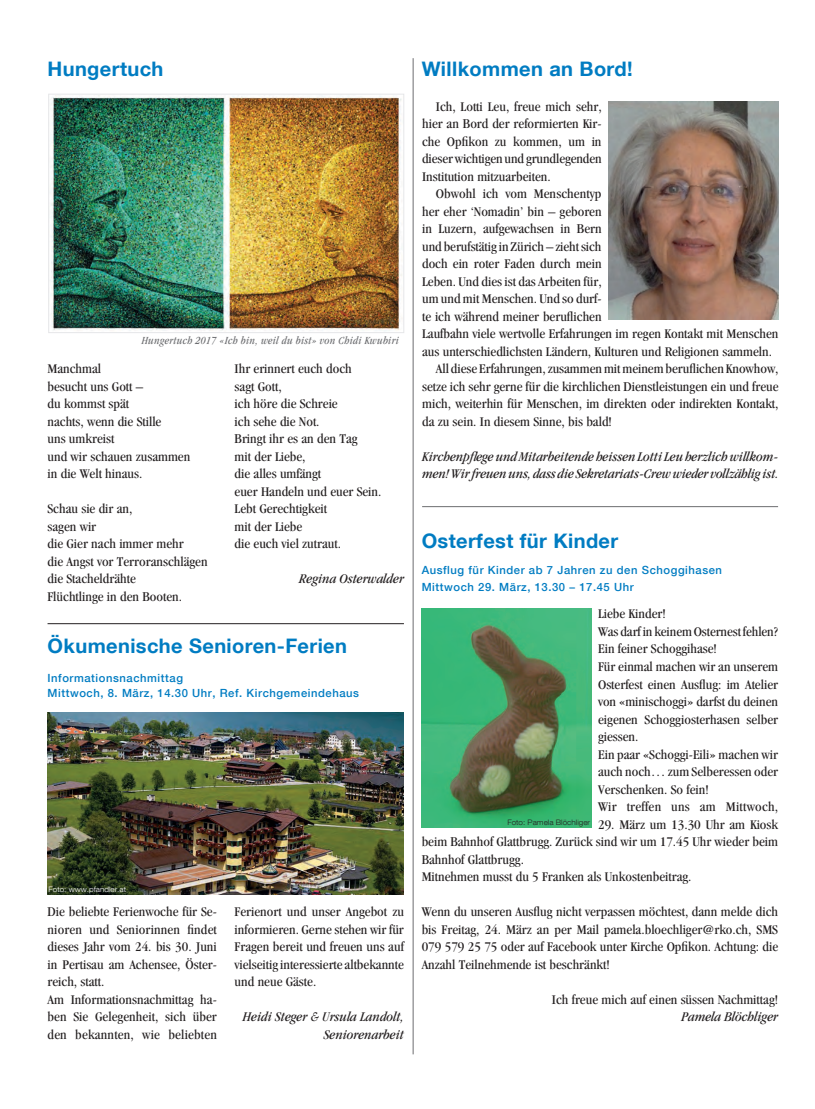
<style>
.page{position:relative;width:815px;height:1109px;background:#fff}
.page>*{position:absolute;margin:0;border:0;box-sizing:border-box;transform-origin:0 0}
.Zwischentitel_16Pt{font:700 20px "Helvetica Neue LT Com";letter-spacing:.02em;color:#007cc2}
.Fliesstext_ohne_E{font:condensed 13.75px/17.5px "Garamond";color:#231f20;text-align:justify;scale:1.08 1}
.Fliesstext{font:condensed 13.75px/17.5px "Garamond";color:#231f20;text-align:justify;scale:1.08 1}
.Fliesstext_ohne_E-2{font:italic condensed 13.75px/17.5px "Garamond";color:#231f20;scale:1.08 1}
.Kalender_Datum{font:500 11.25px/17.5px "Helvetica Neue LT Com";letter-spacing:.05em;color:#007cc2}
.Bildlegenden{font:italic condensed 11.25px "Garamond";letter-spacing:.025em;color:#6c6d70}
.t1{font:300 7.5px "Helvetica Neue LT Com";color:#231f20;scale:1.08 1}
.Bildnachweis{font:300 7.5px "Helvetica Neue LT Com";color:#fff;scale:1.08 1}
</style>
<div class="page">
<img style="left:50px;top:96px;width:352px;height:235px">
<div style="left:48px;top:94px;width:356px;height:239px;border:1px solid #e6e7e9"></div>
<hr style="left:412px;top:58px;width:1px;height:996px;background:#6c6d70">
<img style="left:608px;top:101px;width:169px;height:218px">
<img style="left:421px;top:609px;width:170px;height:218px">
<hr style="left:422px;top:506px;width:355px;height:1px;background:#6c6d70">
<hr style="left:48px;top:623px;width:356px;height:1px;background:#231f20">
<img style="left:48px;top:712px;width:356px;height:182px">
<p class="Zwischentitel_16Pt" style="left:48px;top:56px;width:117px">Hungertuch</p>
<p class="Zwischentitel_16Pt" style="left:421px;top:56px;width:212px">Willkommen an Bord!</p>
<p class="Bildlegenden" style="left:142px;top:334px;width:258px">Hungertuch 2017 «Ich bin, weil du bist» von Chidi Kwubiri</p>
<p class="Fliesstext_ohne_E" style="left:48px;top:360px;width:51px">Manchmal</p>
<p class="Fliesstext_ohne_E" style="left:48px;top:377px;width:90px">besucht uns Gott –</p>
<p class="Fliesstext_ohne_E" style="left:48px;top:395px;width:77px">du kommst spät</p>
<p class="Fliesstext_ohne_E" style="left:48px;top:412px;width:107px">nachts, wenn die Stille</p>
<p class="Fliesstext_ohne_E" style="left:48px;top:430px;width:63px">uns umkreist</p>
<p class="Fliesstext_ohne_E" style="left:48px;top:447px;width:134px">und wir schauen zusammen</p>
<p class="Fliesstext_ohne_E" style="left:48px;top:465px;width:89px">in die Welt hinaus.</p>
<p class="Fliesstext_ohne_E" style="left:48px;top:500px;width:80px">Schau sie dir an,</p>
<p class="Fliesstext_ohne_E" style="left:48px;top:517px;width:47px">sagen wir</p>
<p class="Fliesstext_ohne_E" style="left:48px;top:535px;width:128px">die Gier nach immer mehr</p>
<p class="Fliesstext_ohne_E" style="left:48px;top:552px;width:150px">die Angst vor Terroranschlägen</p>
<p class="Fliesstext_ohne_E" style="left:48px;top:570px;width:83px">die Stacheldrähte</p>
<p class="Fliesstext_ohne_E" style="left:48px;top:587px;width:126px">Flüchtlinge in den Booten.</p>
<p class="Fliesstext_ohne_E" style="left:234px;top:360px;width:110px">Ihr erinnert euch doch</p>
<p class="Fliesstext_ohne_E" style="left:234px;top:377px;width:45px">sagt Gott,</p>
<p class="Fliesstext_ohne_E" style="left:234px;top:395px;width:97px">ich höre die Schreie</p>
<p class="Fliesstext_ohne_E" style="left:234px;top:412px;width:80px">ich sehe die Not.</p>
<p class="Fliesstext_ohne_E" style="left:234px;top:430px;width:115px">Bringt ihr es an den Tag</p>
<p class="Fliesstext_ohne_E" style="left:234px;top:447px;width:67px">mit der Liebe,</p>
<p class="Fliesstext_ohne_E" style="left:234px;top:465px;width:82px">die alles umfängt</p>
<p class="Fliesstext_ohne_E" style="left:234px;top:482px;width:137px">euer Handeln und euer Sein.</p>
<p class="Fliesstext_ohne_E" style="left:234px;top:500px;width:87px">Lebt Gerechtigkeit</p>
<p class="Fliesstext_ohne_E" style="left:234px;top:517px;width:64px">mit der Liebe</p>
<p class="Fliesstext_ohne_E" style="left:234px;top:535px;width:100px">die euch viel zutraut.</p>
<p class="Fliesstext_ohne_E-2" style="left:299px;top:570px;width:98px">Regina Osterwalder</p>
<p class="Zwischentitel_16Pt" style="left:48px;top:633px;width:301px">Ökumenische Senioren-Ferien</p>
<p class="Kalender_Datum" style="left:48px;top:670px;width:313px;line-height:15px">Informationsnachmittag<br>Mittwoch, 8. März, 14.30 Uhr, Ref. Kirchgemeindehaus</p>
<p class="Bildnachweis" style="left:48px;top:884px;width:73px">Foto: www.pfandler.at</p>
<p class="Fliesstext_ohne_E" style="left:48px;top:902px;width:158px">Die beliebte Ferienwoche für Se&shy;nioren und Seniorinnen findet dieses Jahr vom 24. bis 30. Juni in Pertisau am Achensee, Öster&shy;reich, statt.</p>
<p class="Fliesstext_ohne_E" style="left:48px;top:990px;width:158px">Am Informationsnachmittag ha&shy;ben Sie Gelegenheit, sich über den bekannten, wie beliebten</p>
<p class="Fliesstext_ohne_E" style="left:234px;top:902px;width:158px">Ferienort und unser Angebot zu informieren. Gerne stehen wir für Fragen bereit und freuen uns auf vielseitig interessierte altbekannte und neue Gäste.</p>
<p class="Fliesstext_ohne_E-2" style="left:243px;top:1008px;width:150px;text-align:right">Heidi Steger &amp; Ursula Landolt,<br>Seniorenarbeit</p>
<p class="Fliesstext" style="left:422px;top:97px;width:168px;text-indent:14px">Ich, Lotti Leu, freue mich sehr, hier an Bord der reformierten Kir&shy;che Opfikon zu kommen, um in dieser wichtigen und grundlegenden Institution mitzuarbeiten.</p>
<p class="Fliesstext" style="left:422px;top:185px;width:331px;text-align:left;text-indent:14px">Obwohl ich vom Menschentyp<br>her eher ‘Nomadin’ bin – geboren<br>in Luzern, aufgewachsen in Bern<br>und berufstätig in Zürich – zieht sich<br>doch ein roter Faden durch mein<br>Leben. Und dies ist das Arbeiten für,<br>um und mit Menschen. Und so durf-<br>te ich während meiner beruflichen<br>Laufbahn viele wertvolle Erfahrungen im regen Kontakt mit Menschen aus unterschiedlichsten Ländern, Kulturen und Religionen sammeln.</p>
<p class="Fliesstext" style="left:422px;top:360px;width:331px;text-indent:14px">All diese Erfahrungen, zusammen mit meinem beruflichen Knowhow, setze ich sehr gerne für die kirchlichen Dienstleistungen ein und freue mich, weiterhin für Menschen, im direkten oder indirekten Kontakt, da zu sein. In diesem Sinne, bis bald!</p>
<p class="Fliesstext_ohne_E-2" style="left:422px;top:448px;width:331px">Kirchenpflege und Mitarbeitende heissen Lotti Leu herzlich willkom&shy;men! Wir freuen uns, dass die Sekretariats-Crew wieder vollzählig ist.</p>
<p class="Zwischentitel_16Pt" style="left:421px;top:528px;width:198px">Osterfest für Kinder</p>
<p class="Kalender_Datum" style="left:421px;top:560px;width:302px">Ausflug für Kinder ab 7 Jahren zu den Schoggihasen<br>Mittwoch 29. März, 13.30 – 17.45 Uhr</p>
<p class="Fliesstext_ohne_E" style="left:598px;top:605px;width:64px">Liebe Kinder!</p>
<p class="Fliesstext_ohne_E" style="left:598px;top:622px;width:168px">Was darf in keinem Osternest fehlen?<br>Ein feiner Schoggihase!</p>
<p class="Fliesstext_ohne_E" style="left:598px;top:657px;width:168px">Für einmal machen wir an unserem Osterfest einen Ausflug: im Atelier von «minischoggi» darfst du deinen eigenen Schoggiosterhasen selber giessen.</p>
<p class="Fliesstext_ohne_E" style="left:598px;top:745px;width:168px">Ein paar «Schoggi-Eili» machen wir auch noch… zum Selberessen oder Verschenken. So fein!</p>
<p class="Fliesstext_ohne_E" style="left:598px;top:797px;width:168px">Wir treffen uns am Mittwoch,</p>
<p class="Fliesstext_ohne_E" style="left:421px;top:815px;width:331px;text-indent:176px">29. März um 13.30 Uhr am Kiosk beim Bahnhof Glattbrugg. Zurück sind wir um 17.45 Uhr wieder beim Bahnhof Glattbrugg.</p>
<p class="Fliesstext_ohne_E" style="left:421px;top:867px;width:251px">Mitnehmen musst du 5 Franken als Unkostenbeitrag.</p>
<p class="Fliesstext_ohne_E" style="left:421px;top:902px;width:331px">Wenn du unseren Ausflug nicht verpassen möchtest, dann melde dich bis Freitag, 24. März an per Mail pamela.bloechliger@rko.ch, SMS 079 579 25 75 oder auf Facebook unter Kirche Opfikon. Achtung: die Anzahl Teilnehmende ist beschränkt!</p>
<p class="Fliesstext_ohne_E" style="left:551px;top:990px;width:211px">Ich freue mich auf einen süssen Nachmittag!</p>
<p class="Fliesstext_ohne_E-2" style="left:681px;top:1008px;width:91px">Pamela Blöchliger</p>
<p class="t1" style="left:507px;top:817px;width:78px">Foto: Pamela Blöchliger</p>
</div>
